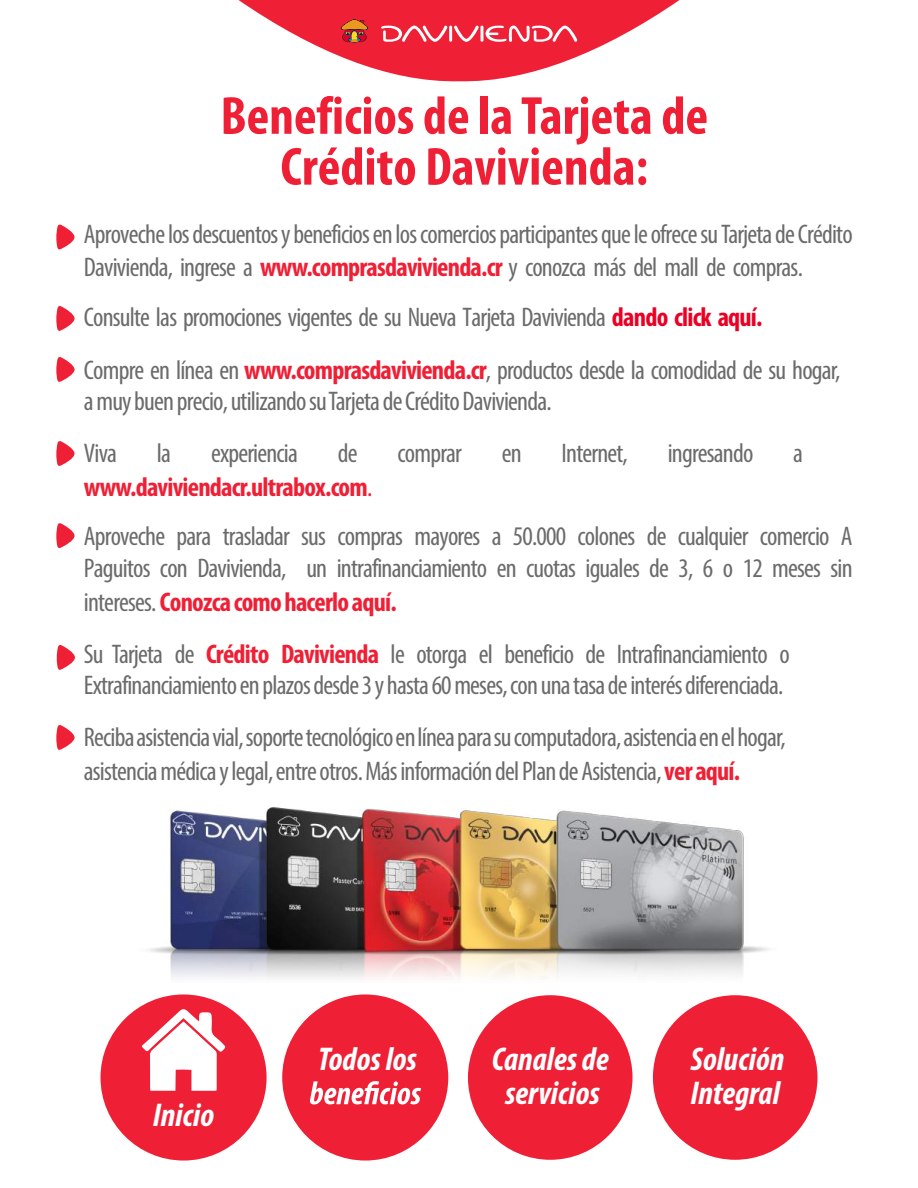
<style>
.page{position:relative;width:918px;height:1188px;background:#fff}
.page>*{position:absolute;margin:0;border:0;box-sizing:border-box;transform-origin:0 0}
.t1{font:700 condensed 54px/50.8px "Myriad Pro";color:#ef2036;text-align:center}
.t2{font:italic 700 condensed 33px/34px "Myriad Pro";color:#fff;text-align:center}
.t3{font:condensed 27px/33.6px "Myriad Pro";letter-spacing:-.03em;color:#6b6b6b}
.s1{font-weight:700;color:#ef2036}
.s2{font-weight:700;color:#eb0024}
.s3{color:#ef2036}
</style>
<div class="page">
<svg style="left:56px;top:224px;width:19px;height:26px"></svg>
<svg style="left:56px;top:306px;width:19px;height:25px"></svg>
<svg style="left:56px;top:441px;width:19px;height:25px"></svg>
<svg style="left:56px;top:645px;width:19px;height:25px"></svg>
<svg style="left:56px;top:725px;width:19px;height:25px"></svg>
<svg style="left:56px;top:523px;width:19px;height:26px"></svg>
<svg style="left:239px;top:0;width:440px;height:82px"></svg>
<img style="left:149px;top:807px;width:620px;height:171px">
<div style="left:466px;top:994px;width:168px;height:167px;background:#ef2036;border:2px solid #fff;border-radius:50%"></div>
<div style="left:651px;top:994px;width:168px;height:167px;background:#ef2036;border:2px solid #fff;border-radius:50%"></div>
<div style="left:281px;top:993px;width:169px;height:169px;background:#ef2036;border:2px solid #fff;border-radius:50%"></div>
<svg style="left:310px;top:1081px;width:111px;height:23px"></svg>
<div style="left:99px;top:993px;width:169px;height:169px;background:#ef2036;border:2px solid #fff;border-radius:50%"></div>
<svg style="left:142px;top:1009px;width:84px;height:82px"></svg>
<svg style="left:56px;top:357px;width:19px;height:25px"></svg>
<h1 class="t1" style="left:221px;top:89px;width:489px">Beneficios de la Tarjeta de<br>Crédito Davivienda:</h1>
<p class="t3" style="left:84px;top:217px;width:770px">Aproveche los descuentos y beneficios en los comercios participantes que le ofrece su Tarjeta de Crédito<br>Davivienda, ingrese a <span class="s1">www.comprasdavivienda.cr</span> y conozca más del mall de compras.</p>
<p class="t3" style="left:84px;top:290px;width:758px;line-height:53.1px">Consulte las promociones vigentes de su Nueva Tarjeta Davivienda <span class="s2">dando click aquí.<br></span>Compre en línea en <span class="s1">www.comprasdavivienda.cr</span>, productos desde la comodidad de su hogar,</p>
<p class="t3" style="left:84px;top:375px;width:469px;line-height:51.9px">a muy buen precio, utilizando suTarjeta de Crédito Davivienda.<br>Viva</p>
<p class="t3" style="left:157px;top:436px;width:16px">la</p>
<p class="t3" style="left:211px;top:436px;width:88px">experiencia</p>
<p class="t3" style="left:338px;top:436px;width:21px">de</p>
<p class="t3" style="left:398px;top:436px;width:66px">comprar</p>
<p class="t3" style="left:502px;top:436px;width:21px">en</p>
<p class="t3" style="left:562px;top:436px;width:68px">Internet,</p>
<p class="t3" style="left:668px;top:436px;width:87px">ingresando</p>
<p class="t3" style="left:793px;top:436px;width:11px">a</p>
<p class="t3" style="left:84px;top:462px;width:770px;line-height:49.5px"><span class="s1">www.daviviendacr.ultrabox.com</span><span class="s3">.<br></span>Aproveche para trasladar sus compras mayores a 50.000 colones de cualquier comercio A</p>
<p class="t3" style="left:84px;top:551px;width:770px">Paguitos con Davivienda, un intrafinanciamiento en cuotas iguales de 3, 6 o 12 meses sin intereses. <span class="s1">Conozca como hacerlo aquí.</span></p>
<p class="t3" style="left:84px;top:638px;width:707px;line-height:31.2px">Su Tarjeta de <span class="s1">Crédito Davivienda</span> le otorga el beneficio de Intrafinanciamiento o<br>Extrafinanciamiento en plazos desde 3 y hasta 60 meses, con una tasa deinterés diferenciada.</p>
<p class="t3" style="left:84px;top:720px;width:703px">Reciba asistencia vial, soporte tecnológico en línea para su computadora, asistencia en el hogar, asistencia médica y legal, entre otros. Másinformación del Plan deAsistencia, <span class="s1">ver aquí.</span></p>
<p class="t2" style="left:153px;top:1097px;width:63px">Inicio</p>
<p class="t2" style="left:318px;top:1041px;width:100px">Todos los</p>
<p class="t2" style="left:492px;top:1041px;width:118px">Canales de servicios</p>
<p class="t2" style="left:691px;top:1041px;width:96px;text-align:left">Solución<br>Integral</p>
</div>
